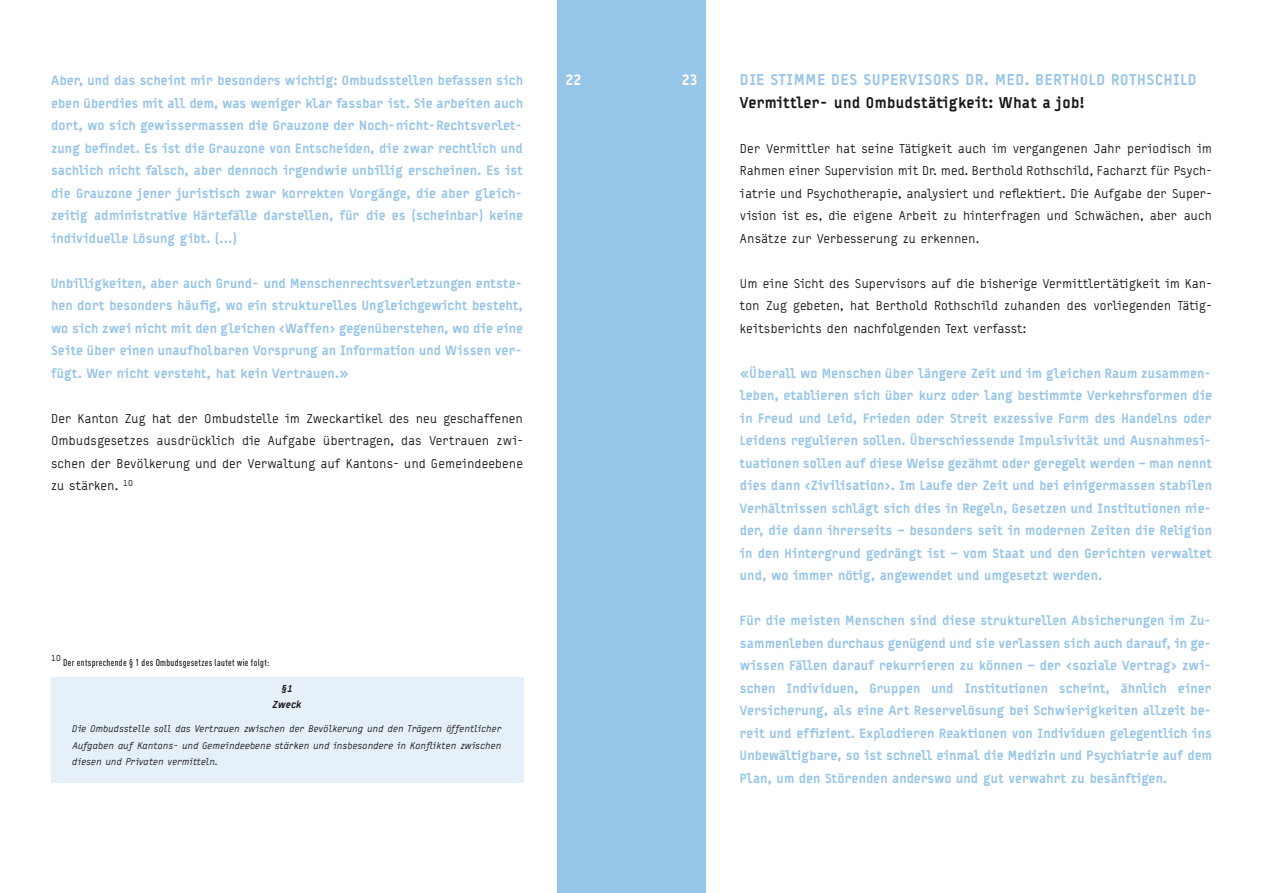
<style>
.page{position:relative;width:1263px;height:893px;background:#fff}
.page>*{position:absolute;margin:0;border:0;box-sizing:border-box;transform-origin:0 0}
.t1{font:900 15px "Typestar";letter-spacing:.05em;color:#97c5e7}
.t2{font:900 15px "Typestar";letter-spacing:.025em;color:#1a171c}
.t3{font:900 15px "Typestar";color:#fff}
.t4{font:900 12.9px/22.5px "Typestar";letter-spacing:.01em;color:#97c5e7;text-align:justify}
.t5{font:12.9px/22.5px "Typestar";letter-spacing:.005em;color:#1a171c;text-align:justify}
.t6{font:italic 9.75px/16.5px "Typestar";letter-spacing:.01em;color:#1a171c;text-align:justify}
.t7{font:500 9.75px "DIN Cond";letter-spacing:.035em;color:#1a171c}
.t8{font:italic 900 9.75px/16.5px "Typestar";letter-spacing:-.02em;color:#1a171c;text-align:center}
.t9{font:9px "Typestar";color:#1a171c}
</style>
<div class="page">
<div style="left:631px;top:0;width:75px;height:893px;background:#97c5e7"></div>
<div style="left:557px;top:0;width:74px;height:893px;background:#97c5e7"></div>
<div style="left:51px;top:677px;width:472px;height:105px;background:#e5f0f9"></div>
<p class="t4" style="left:51px;top:69px;width:473px">Aber, und das scheint mir besonders wichtig: Ombudsstellen befassen sich</p>
<p class="t3" style="left:566px;top:70px;width:18px">22</p>
<p class="t3" style="left:682px;top:70px;width:17px">23</p>
<p class="t4" style="left:51px;top:92px;width:474px">eben überdies mit all dem, was weniger klar fassbar ist. Sie arbeiten auch dort, wo sich gewissermassen die Grauzone der Noch-nicht-Rechtsverlet&shy;zung befindet. Es ist die Grauzone von Entscheiden, die zwar rechtlich und sachlich nicht falsch, aber dennoch irgendwie unbillig erscheinen. Es ist die Grauzone jener juristisch zwar korrekten Vorgänge, die aber gleich&shy;zeitig administrative Härtefälle darstellen, für die es (scheinbar) keine individuelle Lösung gibt. (...)</p>
<p class="t4" style="left:51px;top:272px;width:474px">Unbilligkeiten, aber auch Grund- und Menschenrechtsverletzungen entste&shy;hen dort besonders häufig, wo ein strukturelles Ungleichgewicht besteht, wo sich zwei nicht mit den gleichen ‹Waffen› gegenüberstehen, wo die eine Seite über einen unaufholbaren Vorsprung an Information und Wissen ver&shy;fügt. Wer nicht versteht, hat kein Vertrauen.»</p>
<p class="t5" style="left:51px;top:407px;width:473px">Der Kanton Zug hat der Ombudstelle im Zweckartikel des neu geschaffenen Ombudsgesetzes ausdrücklich die Aufgabe übertragen, das Vertrauen zwi&shy;schen der Bevölkerung und der Verwaltung auf Kantons- und Gemeindeebene zu stärken. <sup>10</sup></p>
<p class="t9" style="left:51px;top:653px;width:11px">10</p>
<p class="t7" style="left:63px;top:656px;width:208px">Der entsprechende § 1 des Ombudsgesetzes lautet wie folgt:</p>
<p class="t8" style="left:272px;top:680px;width:31px">§1<br>Zweck</p>
<p class="t6" style="left:72px;top:721px;width:431px">Die Ombudsstelle soll das Vertrauen zwischen der Bevölkerung und den Trägern öffentlicher Aufgaben auf Kantons- und Gemeindeebene stärken und insbesondere in Konflikten zwischen diesen und Privaten vermitteln.</p>
<p class="t1" style="left:740px;top:70px;width:458px">Die Stimme des Supervisors Dr. med. Berthold Rothschild</p>
<p class="t2" style="left:740px;top:93px;width:346px">Vermittler- und Ombudstätigkeit: What a job!</p>
<p class="t5" style="left:740px;top:137px;width:474px">Der Vermittler hat seine Tätigkeit auch im vergangenen Jahr periodisch im Rahmen einer Supervision mit Dr. med. Berthold Rothschild, Facharzt für Psych&shy;iatrie und Psychotherapie, analysiert und reflektiert. Die Aufgabe der Super&shy;vision ist es, die eigene Arbeit zu hinterfragen und Schwächen, aber auch Ansätze zur Verbesserung zu erkennen.</p>
<p class="t5" style="left:740px;top:272px;width:474px">Um eine Sicht des Supervisors auf die bisherige Vermittlertätigkeit im Kan&shy;ton Zug gebeten, hat Berthold Rothschild zuhanden des vorliegenden Tätig&shy;keitsberichts den nachfolgenden Text verfasst:</p>
<p class="t4" style="left:740px;top:362px;width:474px">«Überall wo Menschen über längere Zeit und im gleichen Raum zusammen&shy;leben, etablieren sich über kurz oder lang bestimmte Verkehrsformen die in Freud und Leid, Frieden oder Streit exzessive Form des Handelns oder Leidens regulieren sollen. Überschiessende Impulsivität und Ausnahmesi&shy;tuationen sollen auf diese Weise gezähmt oder geregelt werden – man nennt dies dann ‹Zivilisation›. Im Laufe der Zeit und bei einigermassen stabilen Verhältnissen schlägt sich dies in Regeln, Gesetzen und Institutionen nie&shy;der, die dann ihrerseits – besonders seit in modernen Zeiten die Religion in den Hintergrund gedrängt ist – vom Staat und den Gerichten verwaltet und, wo immer nötig, angewendet und umgesetzt werden.</p>
<p class="t4" style="left:740px;top:609px;width:473px">Für die meisten Menschen sind diese strukturellen Absicherungen im Zu&shy;sammenleben durchaus genügend und sie verlassen sich auch darauf, in ge&shy;wissen Fällen darauf rekurrieren zu können – der ‹soziale Vertrag› zwi&shy;schen Individuen, Gruppen und Institutionen scheint, ähnlich einer Versicherung, als eine Art Reservelösung bei Schwierigkeiten allzeit be&shy;reit und effizient. Explodieren Reaktionen von Individuen gelegentlich ins U nbewältigbare, so ist schnell einmal die M edizin und Psychiatrie auf dem Plan, um den Störenden anderswo und gut verwahrt zu besänftigen.</p>
</div>
